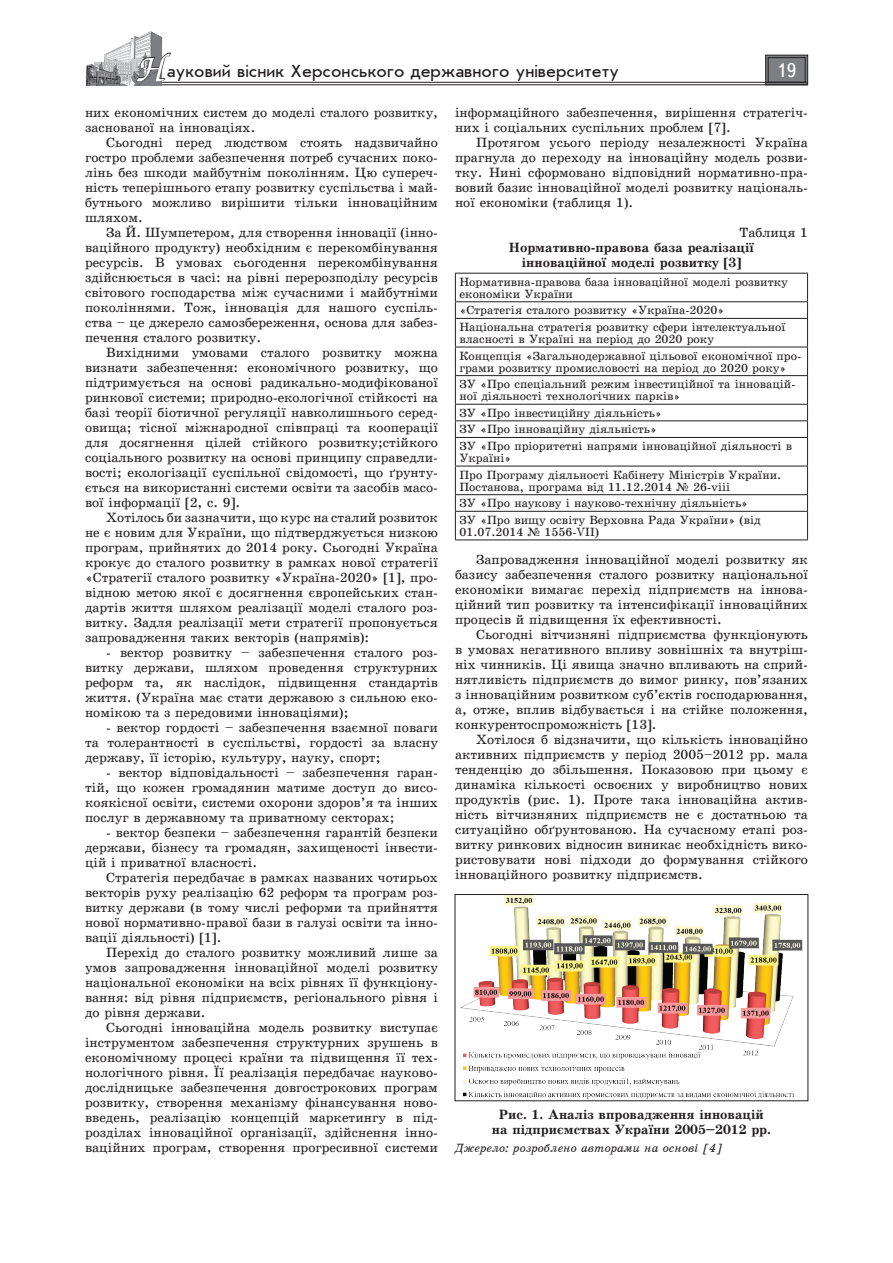
<style>
.page{position:relative;width:893px;height:1263px;background:#fff}
.page>*{position:absolute;margin:0;border:0;box-sizing:border-box;transform-origin:0 0}
.t1{font:19.5px "Ukrainian Text";color:#fff}
.t2{font:18px "Ukrainian Journal Sans";color:#231f20}
.Текст_основной{font:13.5px/15px "Ukrainian School";color:#231f20;text-align:justify}
.Рисунок{font:700 13.5px/15px "Ukrainian School";color:#231f20;text-align:center}
.Таблица_подпись{font:700 13.5px/15px "Ukrainian School";color:#231f20;text-align:center}
.Таблица_в_журнале{font:12px/12px "Ukrainian School";color:#231f20}
.джерело{font:italic 12px "Ukrainian School";color:#231f20}
.s1{font-family:"Zapf Chancer";font-size:30px;color:#fff}
</style>
<div class="page">
<svg style="left:765px;top:55px;width:43px;height:30px"></svg>
<div style="left:768px;top:57px;width:37px;height:26px;border:1px solid #231f20"></div>
<hr style="left:87px;top:82px;width:721px;height:1px;background:#231f20">
<hr style="left:87px;top:85px;width:721px;height:1px;background:#231f20">
<img style="left:85px;top:31px;width:78px;height:54px">
<svg style="left:136px;top:52px;width:36px;height:30px"></svg>
<hr style="left:455px;top:273px;width:353px;height:1px;background:#231f20">
<hr style="left:455px;top:301px;width:353px;height:1px;background:#231f20">
<hr style="left:455px;top:318px;width:353px;height:1px;background:#231f20">
<hr style="left:455px;top:347px;width:353px;height:1px;background:#231f20">
<hr style="left:455px;top:375px;width:353px;height:1px;background:#231f20">
<hr style="left:455px;top:404px;width:353px;height:1px;background:#231f20">
<hr style="left:455px;top:420px;width:353px;height:1px;background:#231f20">
<hr style="left:455px;top:437px;width:353px;height:1px;background:#231f20">
<hr style="left:455px;top:466px;width:353px;height:1px;background:#231f20">
<hr style="left:455px;top:494px;width:353px;height:1px;background:#231f20">
<hr style="left:455px;top:511px;width:353px;height:1px;background:#231f20">
<svg style="left:455px;top:274px;width:1px;height:265px"></svg>
<svg style="left:807px;top:274px;width:1px;height:265px"></svg>
<hr style="left:455px;top:539px;width:353px;height:1px;background:#231f20">
<img style="left:460px;top:896px;width:343px;height:203px">
<div style="left:455px;top:894px;width:353px;height:207px;border:1px solid #231f20"></div>
<h2 class="t2" style="left:137px;top:62px;width:484px"><span class="s1">Н</span>ауковий вісник Херсонського державного університету</h2>
<h1 class="t1" style="left:776px;top:60px;width:22px">19</h1>
<p class="Текст_основной" style="left:85px;top:105px;width:354px">них економічних систем до моделі сталого розвитку, заснованої на інноваціях.</p>
<p class="Текст_основной" style="left:85px;top:135px;width:354px;text-indent:21px">Сьогодні перед людством стоять надзвичайно гостро проблеми забезпечення потреб сучасних поко&shy;лінь без шкоди майбутнім поколінням. Цю супереч&shy;ність теперішнього етапу розвитку суспільства і май&shy;бутнього можливо вирішити тільки інноваційним шляхом.</p>
<p class="Текст_основной" style="left:85px;top:225px;width:354px;text-indent:21px">За Й. Шумпетером, для створення інновації (інно&shy;ваційного продукту) необхідним є перекомбінування ресурсів. В умовах сьогодення перекомбінування здійснюється в часі: на рівні перерозподілу ресурсів світового господарства між сучасними і майбутніми поколіннями. Тож, інновація для нашого суспіль&shy;ства – це джерело самозбереження, основа для забез&shy;печення сталого розвитку.</p>
<p class="Текст_основной" style="left:85px;top:345px;width:354px;text-indent:21px">Вихідними умовами сталого розвитку можна визнати забезпечення: економічного розвитку, що підтримується на основі радикально-модифікованої ринкової системи; природно-екологічної стійкості на базі теорії біотичної регуляції навколишнього серед&shy;овища; тісної міжнародної співпраці та кооперації для досягнення цілей стійкого розвитку;стійкого соціального розвитку на основі принципу справедли&shy;вості; екологізації суспільної свідомості, що ґрунту&shy;ється на використанні системи освіти та засобів масо&shy;вої інформації [2, с. 9].</p>
<p class="Текст_основной" style="left:85px;top:510px;width:354px;text-indent:21px">Хотілось би зазначити, що курс на сталий розвиток не є новим для України, що підтверджується низкою програм, прийнятих до 2014 року. Сьогодні Україна крокує до сталого розвитку в рамках нової стратегії «Стратегії сталого розвитку «Україна-2020» [1], про&shy;відною метою якої є досягнення європейських стан&shy;дартів життя шляхом реалізації моделі сталого роз&shy;витку. Задля реалізації мети стратегії пропонується запровадження таких векторів (напрямів):</p>
<p class="Текст_основной" style="left:85px;top:645px;width:354px;text-indent:21px">- вектор розвитку – забезпечення сталого роз&shy;витку держави, шляхом проведення структурних реформ та, як наслідок, підвищення стандартів життя. (Україна має стати державою з сильною еко&shy;номікою та з передовими інноваціями);</p>
<p class="Текст_основной" style="left:85px;top:720px;width:354px;text-indent:21px">- вектор гордості – забезпечення взаємної поваги та толерантності в суспільстві, гордості за власну державу, її історію, культуру, науку, спорт;</p>
<p class="Текст_основной" style="left:85px;top:765px;width:354px;text-indent:21px">- вектор відповідальності – забезпечення гаран&shy;тій, що кожен громадянин матиме доступ до висо&shy;коякісної освіти, системи охорони здоров’я та інших послуг в державному та приватному секторах;</p>
<p class="Текст_основной" style="left:85px;top:825px;width:354px;text-indent:21px">- вектор безпеки – забезпечення гарантій безпеки держави, бізнесу та громадян, захищеності інвести&shy;цій і приватної власності.</p>
<p class="Текст_основной" style="left:85px;top:870px;width:354px;text-indent:21px">Стратегія передбачає в рамках названих чотирьох векторів руху реалізацію 62 реформ та програм роз&shy;витку держави (в тому числі реформи та прийняття нової нормативно-правої бази в галузі освіти та інно&shy;вації діяльності) [1].</p>
<p class="Текст_основной" style="left:85px;top:945px;width:354px;text-indent:21px">Перехід до сталого розвитку можливий лише за умов запровадження інноваційної моделі розвитку національної економіки на всіх рівнях її функціону&shy;вання: від рівня підприємств, регіонального рівня і до рівня держави.</p>
<p class="Текст_основной" style="left:85px;top:1020px;width:354px;text-indent:21px">Сьогодні інноваційна модель розвитку виступає інструментом забезпечення структурних зрушень в економічному процесі країни та підвищення її тех&shy;нологічного рівня. Її реалізація передбачає науково&shy;дослідницьке забезпечення довгострокових програм розвитку, створення механізму фінансування ново&shy;введень, реалізацію концепцій маркетингу в під&shy;розділах інноваційної організації, здійснення інно&shy;ваційних програм, створення прогресивної системи</p>
<p class="Текст_основной" style="left:455px;top:105px;width:354px">інформаційного забезпечення, вирішення стратегіч&shy;них і соціальних суспільних проблем [7].</p>
<p class="Текст_основной" style="left:455px;top:135px;width:354px;text-indent:21px">Протягом усього періоду незалежності Україна прагнула до переходу на інноваційну модель розви&shy;тку. Нині сформовано відповідний нормативно-пра&shy;вовий базис інноваційної моделі розвитку національ&shy;ної економіки (таблиця 1).</p>
<p class="Текст_основной" style="left:739px;top:225px;width:70px">Таблиця 1</p>
<p class="Таблица_подпись" style="left:509px;top:240px;width:247px">Нормативно-правова база реалізації інноваційної моделі розвитку [3]</p>
<p class="Таблица_в_журнале" style="left:459px;top:276px;width:330px">Нормативна-правова база інноваційної моделі розвитку економіки України</p>
<p class="Таблица_в_журнале" style="left:459px;top:304px;width:266px">«Стратегія сталого розвитку «Україна-2020»</p>
<p class="Таблица_в_журнале" style="left:459px;top:321px;width:328px">Національна стратегія розвитку сфери інтелектуальної власності в Україні на період до 2020 року</p>
<p class="Таблица_в_журнале" style="left:459px;top:349px;width:343px">Концепція «Загальнодержавної цільової економічної про&shy;грами розвитку промисловості на період до 2020 року»</p>
<p class="Таблица_в_журнале" style="left:459px;top:378px;width:338px">ЗУ «Про спеціальний режим інвестиційної та інновацій&shy;ної діяльності технологічних парків»</p>
<p class="Таблица_в_журнале" style="left:459px;top:407px;width:204px">ЗУ «Про інвестиційну діяльність»</p>
<p class="Таблица_в_журнале" style="left:459px;top:423px;width:199px">ЗУ «Про інноваційну діяльність»</p>
<p class="Таблица_в_журнале" style="left:459px;top:440px;width:334px">ЗУ «Про пріоритетні напрями інноваційної діяльності в<br>Україні»</p>
<p class="Таблица_в_журнале" style="left:459px;top:469px;width:323px">Про Програму діяльності Кабінету Міністрів України.<br>Постанова, програма від 11.12.2014 № 26-viii</p>
<p class="Таблица_в_журнале" style="left:459px;top:497px;width:290px">ЗУ «Про наукову і науково-технічну діяльність»</p>
<p class="Таблица_в_журнале" style="left:459px;top:514px;width:303px">ЗУ «Про вищу освіту Верховна Рада України» (від<br>01.07.2014 № 1556-VII)</p>
<p class="Текст_основной" style="left:455px;top:552px;width:354px;text-indent:21px">Запровадження інноваційної моделі розвитку як базису забезпечення сталого розвитку національної економіки вимагає перехід підприємств на іннова&shy;ційний тип розвитку та інтенсифікації інноваційних процесів й підвищення їх ефективності.</p>
<p class="Текст_основной" style="left:455px;top:627px;width:354px;text-indent:21px">Сьогодні вітчизняні підприємства функціонують в умовах негативного впливу зовнішніх та внутріш&shy;ніх чинників. Ці явища значно впливають на сприй&shy;нятливість підприємств до вимог ринку, пов’язаних з інноваційним розвитком суб’єктів господарювання, а, отже, вплив відбувається і на стійке положення, конкурентоспроможність [13].</p>
<p class="Текст_основной" style="left:455px;top:732px;width:354px;text-indent:21px">Хотілося б відзначити, що кількість інноваційно активних підприємств у період 2005–2012 рр. мала тенденцію до збільшення. Показовою при цьому є динаміка кількості освоєних у виробництво нових продуктів (рис. 1). Проте така інноваційна актив&shy;ність вітчизняних підприємств не є достатньою та ситуаційно обґрунтованою. На сучасному етапі роз&shy;витку ринкових відносин виникає необхідність вико&shy;ристовувати нові підходи до формування стійкого інноваційного розвитку підприємств.</p>
<p class="Рисунок" style="left:492px;top:1107px;width:281px">Рис. 1. Аналіз впровадження інновацій на підприємствах України 2005–2012 рр.</p>
<p class="джерело" style="left:455px;top:1141px;width:269px">Джерело: розроблено авторами на основі [4]</p>
</div>
